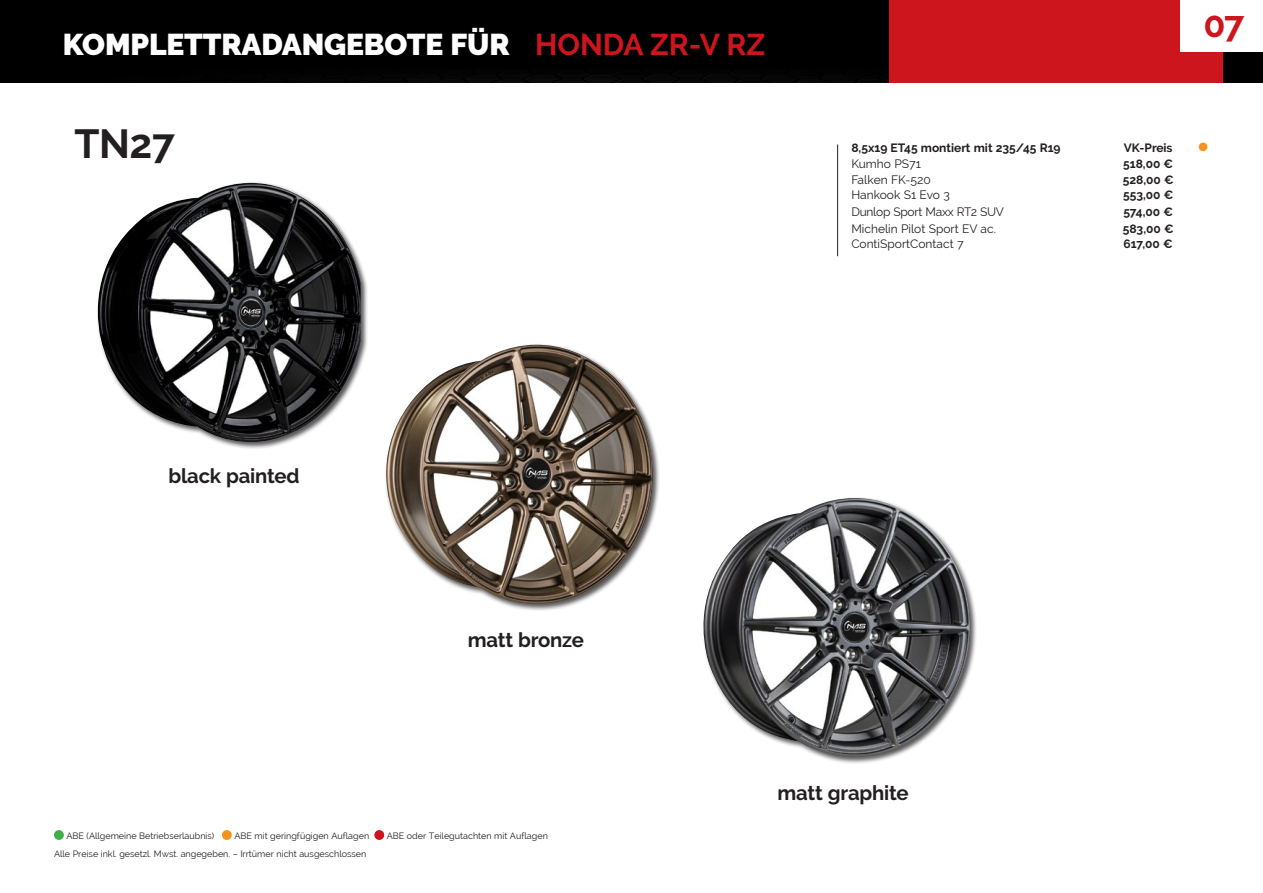
<style>
.page{position:relative;width:1263px;height:893px;background:#fff}
.page>*{position:absolute;margin:0;border:0;box-sizing:border-box;transform-origin:0 0}
.t1{font:700 40.5px "Raleway";color:#231f20}
.t2{font:700 36px "Raleway";color:#cd151d}
.t3{font:900 30px "Raleway";letter-spacing:-.005em;color:#fff}
.t4{font:700 20.25px "Raleway";letter-spacing:-.01em;color:#231f20}
.t5{font:700 12px "Raleway";color:#231f20}
.t6{font:12px "Raleway";color:#231f20}
.t7{font:12px "Raleway";letter-spacing:-.02em;color:#231f20}
.t8{font:12px "Zapf Dingbats ITC";color:#f7931d}
.t9{font:9px "Raleway";color:#231f20}
.s1{font-weight:700;color:#cd151d}
</style>
<div class="page">
<div style="left:0;top:0;width:1263px;height:83px;background:#000"></div>
<div style="left:889px;top:0;width:333px;height:83px;background:#cd151d"></div>
<hr style="left:837px;top:144px;width:1px;height:112px;background:#231f20">
<div style="left:96px;top:181px;width:272px;height:269px;background:#231f20;opacity:.75"></div>
<img style="left:96px;top:183px;width:265px;height:261px">
<div style="left:385px;top:343px;width:275px;height:268px;background:#231f20;opacity:.75"></div>
<img style="left:385px;top:345px;width:269px;height:264px">
<div style="left:702px;top:496px;width:275px;height:268px;background:#231f20;opacity:.75"></div>
<img style="left:702px;top:498px;width:268px;height:262px">
<div style="left:54px;top:830px;width:10px;height:10px;background:#40ae49;border-radius:50%"></div>
<div style="left:222px;top:830px;width:10px;height:10px;background:#f7931d;border-radius:50%"></div>
<div style="left:374px;top:830px;width:10px;height:10px;background:#cd151d;border-radius:50%"></div>
<div style="left:1181px;top:0;width:82px;height:51px;background:#fff"></div>
<h3 class="t3" style="left:63px;top:27px;width:704px">KOMPLETTRADANGEBOTE FÜR <span class="s1">HONDA ZR-V RZ</span></h3>
<h1 class="t1" style="left:74px;top:120px;width:102px">TN27</h1>
<h2 class="t2" style="left:1203px;top:4px;width:42px">07</h2>
<h3 class="t5" style="left:851px;top:141px;width:211px">8,5x19 ET45 montiert mit 235/45 R19</h3>
<h3 class="t5" style="left:1124px;top:141px;width:50px">VK-Preis</h3>
<h3 class="t8" style="left:1198px;top:142px;width:11px">●</h3>
<h3 class="t6" style="left:851px;top:157px;width:71px">Kumho PS71</h3>
<h3 class="t5" style="left:1123px;top:157px;width:52px">518,00 €</h3>
<h3 class="t6" style="left:851px;top:172px;width:81px">Falken FK-520</h3>
<h3 class="t5" style="left:1123px;top:172px;width:52px">528,00 €</h3>
<h3 class="t6" style="left:851px;top:188px;width:100px">Hankook S1 Evo 3</h3>
<h3 class="t5" style="left:1123px;top:188px;width:52px">553,00 €</h3>
<h3 class="t7" style="left:851px;top:205px;width:154px">Dunlop Sport Maxx RT2 SUV</h3>
<h3 class="t5" style="left:1123px;top:205px;width:51px">574,00 €</h3>
<h3 class="t6" style="left:851px;top:222px;width:146px">Michelin Pilot Sport EV ac.</h3>
<h3 class="t5" style="left:1123px;top:222px;width:52px">583,00 €</h3>
<h3 class="t6" style="left:851px;top:237px;width:114px">ContiSportContact 7</h3>
<h3 class="t5" style="left:1123px;top:237px;width:51px">617,00 €</h3>
<h3 class="t4" style="left:168px;top:464px;width:133px">black painted</h3>
<h3 class="t4" style="left:468px;top:629px;width:117px">matt bronze</h3>
<p class="t9" style="left:66px;top:830px;width:149px">ABE (Allgemeine Betriebserlaubnis)</p>
<p class="t9" style="left:234px;top:830px;width:136px">ABE mit geringfügigen Auflagen</p>
<p class="t9" style="left:387px;top:830px;width:163px">ABE oder Teilegutachten mit Auflagen</p>
<p class="t9" style="left:54px;top:849px;width:314px">Alle Preise inkl. gesetzl. Mwst. angegeben. – Irrtümer nicht ausgeschlossen</p>
<h3 class="t4" style="left:778px;top:782px;width:133px">matt graphite</h3>
</div>
